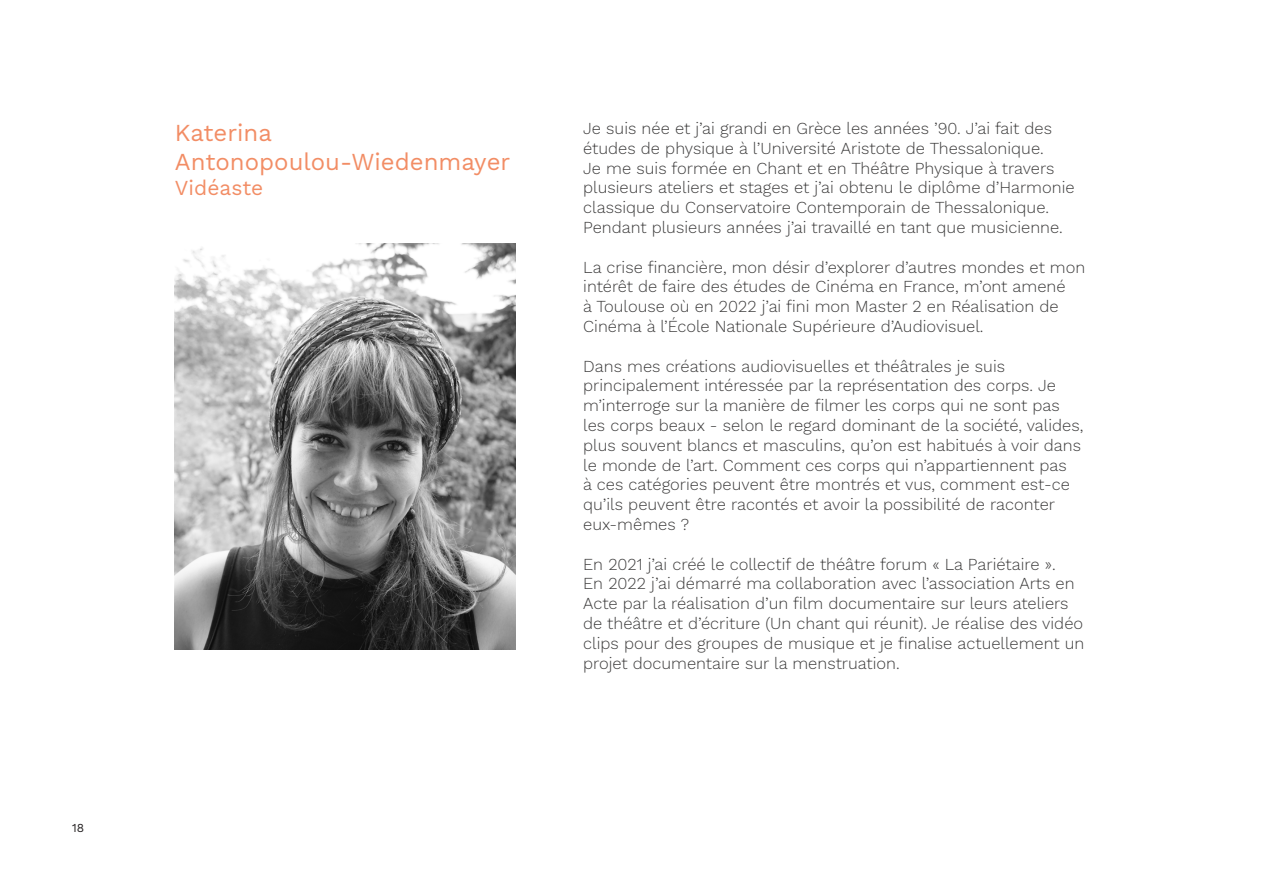
<style>
.page{position:relative;width:1263px;height:893px;background:#fff}
.page>*{position:absolute;margin:0;border:0;box-sizing:border-box;transform-origin:0 0}
.Titres_2{font:24px "Work Sans";color:#f28d65}
.Titres_2-2{font:21px "Work Sans";color:#f28d65}
.Texte{font:300 16.5px/19.8px "Work Sans";color:#3d3c3c}
.t1{font:12px "Work Sans";color:#231f20}
</style>
<div class="page">
<img style="left:175px;top:243px;width:340px;height:406px">
<p class="t1" style="left:72px;top:819px;width:14px">18</p>
<p class="Titres_2" style="left:175px;top:115px;width:99px">Katerina</p>
<p class="Titres_2" style="left:175px;top:143px;width:337px">Antonopoulou-Wiedenmayer</p>
<p class="Titres_2-2" style="left:175px;top:172px;width:90px">Vidéaste</p>
<p class="Texte" style="left:583px;top:118px;width:493px">Je suis née et j’ai grandi en Grèce les années ’90. J’ai fait des études de physique à l’Université Aristote de Thessalonique.<br>Je me suis formée en Chant et en Théâtre Physique à travers plusieurs ateliers et stages et j’ai obtenu le diplôme d’Harmonie classique du Conservatoire Contemporain de Thessalonique.</p>
<p class="Texte" style="left:583px;top:217px;width:481px">Pendant plusieurs années j’ai travaillé en tant que musicienne.</p>
<p class="Texte" style="left:583px;top:256px;width:504px">La crise financière, mon désir d’explorer d’autres mondes et mon intérêt de faire des études de Cinéma en France, m’ont amené<br>à Toulouse où en 2022 j’ai fini mon Master 2 en Réalisation de Cinéma à l’École Nationale Supérieure d’Audiovisuel.</p>
<p class="Texte" style="left:583px;top:355px;width:502px">Dans mes créations audiovisuelles et théâtrales je suis principalement intéressée par la représentation des corps. Je m’interroge sur la manière de filmer les corps qui ne sont pas les corps beaux - selon le regard dominant de la société, valides, plus souvent blancs et masculins, qu’on est habitués à voir dans le monde de l’art. Comment ces corps qui n’appartiennent pas<br>à ces catégories peuvent être montrés et vus, comment est-ce qu’ils peuvent être racontés et avoir la possibilité de raconter eux-mêmes ?</p>
<p class="Texte" style="left:583px;top:553px;width:503px">En 2021 j’ai créé le collectif de théâtre forum « La Pariétaire ».<br>En 2022 j’ai démarré ma collaboration avec l’association Arts en Acte par la réalisation d’un film documentaire sur leurs ateliers de théâtre et d’écriture (Un chant qui réunit). Je réalise des vidéo clips pour des groupes de musique et je finalise actuellement un projet documentaire sur la menstruation.</p>
</div>
